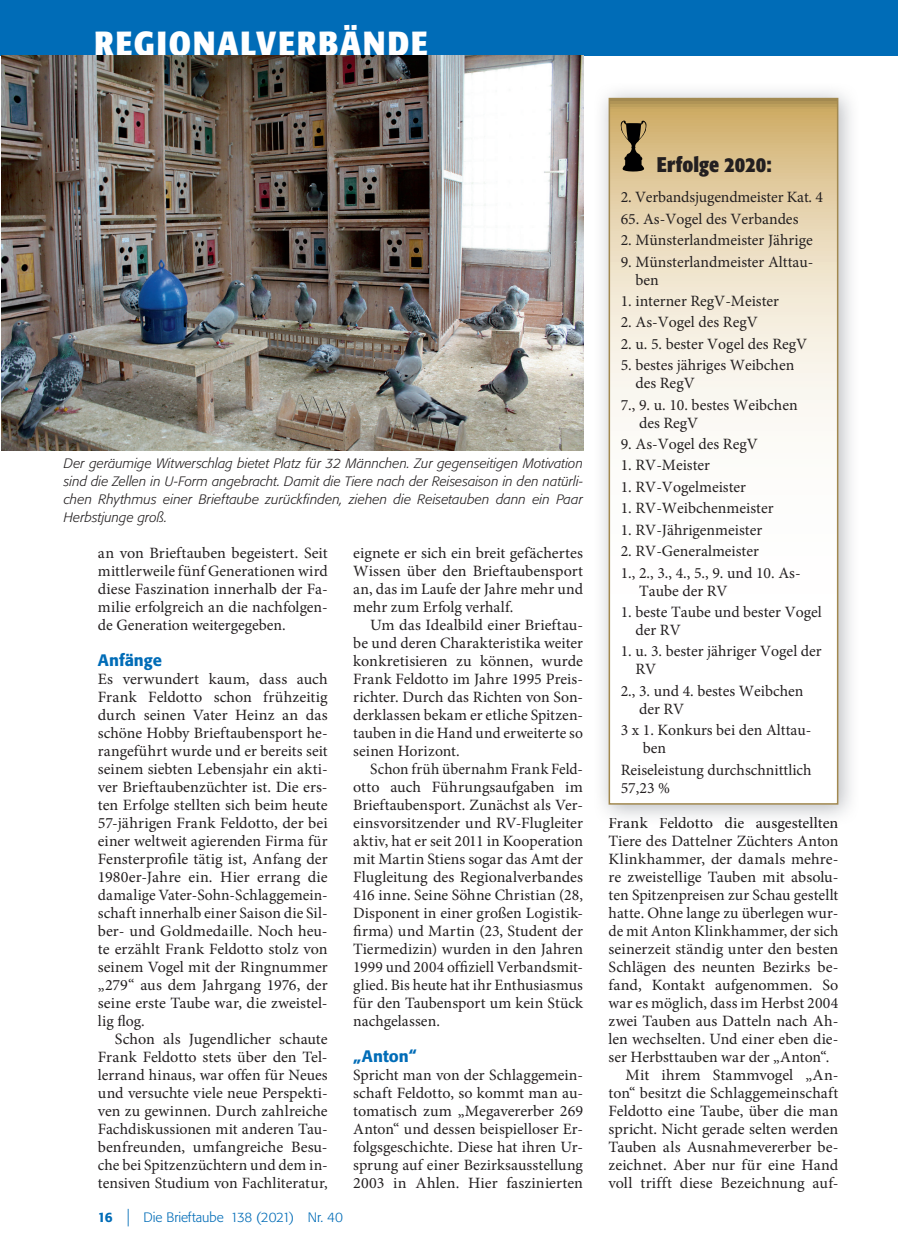
<style>
.page{position:relative;width:898px;height:1259px;background:#fff}
.page>*{position:absolute;margin:0;border:0;box-sizing:border-box;transform-origin:0 0}
.t1{font:700 34.5px "Formata Condensed BQ";letter-spacing:.055em;color:#fff}
.t2{font:700 21px "Formata Condensed BQ";color:#231f20}
.t3{font:500 16.5px "Formata BQ";color:#006cb7}
.t4{font:15.75px/18px "Minion Pro";color:#231f20}
.t5{font:italic 300 13.5px/18px "Formata BQ";letter-spacing:.005em;color:#231f20;text-align:justify}
.t6{font:300 13.5px "Formata BQ";color:#006cb7}
.s1{font-weight:500}
.s2{font-size:17.55px}
</style>
<div class="page">
<div style="left:0;top:0;width:884px;height:55px;background:#006cb7"></div>
<div style="left:884px;top:0;width:13px;height:55px;background:#006cb7"></div>
<img style="left:602px;top:91px;width:249px;height:726px">
<svg style="left:611px;top:101px;width:224px;height:700px"></svg>
<svg style="left:620px;top:121px;width:26px;height:50px"></svg>
<div style="left:608px;top:98px;width:230px;height:706px;border:2px solid #a28950"></div>
<img style="left:1px;top:55px;width:582px;height:395px">
<h1 class="t1" style="left:94px;top:25px;width:335px">REGIONALVERBÄNDE</h1>
<p class="t5" style="left:64px;top:455px;width:520px">Der geräumige Witwerschlag bietet Platz für 32 Männchen. Zur gegenseitigen Motivation sind die Zellen in U-Form angebracht. Damit die Tiere nach der Reisesaison in den natürli&shy;chen Rhythmus einer Brieftaube zurückfinden, ziehen die Reisetauben dann ein Paar Herbstjunge groß.</p>
<p class="t4" style="left:98px;top:545px;width:231px;text-align:justify">an von Brieftauben begeistert. Seit mittlerweile fünf Generationen wird diese Faszination innerhalb der Fa&shy;milie erfolgreich an die nachfolgen&shy;de Generation weitergegeben.</p>
<p class="t3" style="left:98px;top:653px;width:66px">Anfänge</p>
<p class="t4" style="left:98px;top:671px;width:231px;text-align:justify">Es verwundert kaum, dass auch Frank Feldotto schon frühzeitig durch seinen Vater Heinz an das schöne Hobby Brieftaubensport he&shy;rangeführt wurde und er bereits seit seinem siebten Lebensjahr ein akti&shy;ver Brieftaubenzüchter ist. Die ers&shy;ten Erfolge stellten sich beim heute 57-jährigen Frank Feldotto, der bei einer weltweit agierenden Firma für Fensterprofile tätig ist, Anfang der 1980er-Jahre ein. Hier errang die damalige Vater-Sohn-Schlaggemein&shy;schaft innerhalb einer Saison die Sil&shy;ber- und Goldmedaille. Noch heu&shy;te erzählt Frank Feldotto stolz von seinem Vogel mit der Ringnummer „279“ aus dem Jahrgang 1976, der seine erste Taube war, die zweistel&shy;lig flog.</p>
<p class="t4" style="left:98px;top:1031px;width:231px;text-align:justify;text-indent:17px">Schon als Jugendlicher schaute Frank Feldotto stets über den Tel&shy;lerrand hinaus, war offen für Neues und versuchte viele neue Perspekti&shy;ven zu gewinnen. Durch zahlreiche Fachdiskussionen mit anderen Tau&shy;benfreunden, umfangreiche Besu&shy;che bei Spitzenzüchtern und dem in&shy;tensiven Studium von Fachliteratur,</p>
<p class="t6" style="left:98px;top:1211px;width:246px"><span class="s1">16</span> <span class="s2">|</span> Die Brieftaube 138 (2021) Nr. 40</p>
<p class="t4" style="left:353px;top:545px;width:231px;text-align:justify">eignete er sich ein breit gefächertes Wissen über den Brieftaubensport an, das im Laufe der Jahre mehr und mehr zum Erfolg verhalf.</p>
<p class="t4" style="left:353px;top:617px;width:231px;text-align:justify;text-indent:17px">Um das Idealbild einer Brieftau&shy;be und deren Charakteristika weiter konkretisieren zu können, wurde Frank Feldotto im Jahre 1995 Preis&shy;richter. Durch das Richten von Son&shy;derklassen bekam er etliche Spitzen&shy;tauben in die Hand und erweiterte so seinen Horizont.</p>
<p class="t4" style="left:353px;top:761px;width:231px;text-align:justify;text-indent:17px">Schon früh übernahm Frank Feld&shy;otto auch Führungsaufgaben im Brieftaubensport. Zunächst als Ver&shy;einsvorsitzender und RV-Flugleiter aktiv, hat er seit 2011 in Kooperation mit Martin Stiens sogar das Amt der Flugleitung des Regionalverbandes 416 inne. Seine Söhne Christian (28, Disponent in einer großen Logistik&shy;firma) und Martin (23, Student der Tiermedizin) wurden in den Jahren 1999 und 2004 offiziell Verbandsmit&shy;glied. Bis heute hat ihr Enthusiasmus für den Taubensport um kein Stück nachgelassen.</p>
<p class="t3" style="left:353px;top:1049px;width:65px">„Anton“</p>
<p class="t4" style="left:353px;top:1067px;width:231px;text-align:justify">Spricht man von der Schlaggemein&shy;schaft Feldotto, so kommt man au&shy;tomatisch zum „Megavererber 269<br>Anton“ und dessen beispielloser Er&shy;folgsgeschichte. Diese hat ihren Ur&shy;sprung auf einer Bezirksausstellung 2003 in Ahlen. Hier faszinierten</p>
<h2 class="t2" style="left:656px;top:153px;width:116px">Erfolge 2020:</h2>
<p class="t4" style="left:620px;top:189px;width:204px">2. Verbandsjugendmeister Kat. 4</p>
<p class="t4" style="left:620px;top:210px;width:179px">65. As-Vogel des Verbandes</p>
<p class="t4" style="left:620px;top:232px;width:193px">2. Münsterlandmeister Jährige</p>
<p class="t4" style="left:635px;top:253px;width:179px;text-indent:-15px">9. Münsterlandmeister Alttau&shy;ben</p>
<p class="t4" style="left:620px;top:293px;width:160px">1. interner RegV-Meister</p>
<p class="t4" style="left:620px;top:314px;width:139px">2. As-Vogel des RegV</p>
<p class="t4" style="left:620px;top:335px;width:188px">2. u. 5. bester Vogel des RegV</p>
<p class="t4" style="left:635px;top:357px;width:160px;text-indent:-15px">5. bestes jähriges Weibchen des RegV</p>
<p class="t4" style="left:638px;top:396px;width:160px;text-indent:-18px">7., 9. u. 10. bestes Weibchen des RegV</p>
<p class="t4" style="left:620px;top:436px;width:139px">9. As-Vogel des RegV</p>
<p class="t4" style="left:620px;top:457px;width:91px">1. RV-Meister</p>
<p class="t4" style="left:620px;top:478px;width:127px">1. RV-Vogelmeister</p>
<p class="t4" style="left:620px;top:500px;width:154px">1. RV-Weibchenmeister</p>
<p class="t4" style="left:620px;top:521px;width:143px">1. RV-Jährigenmeister</p>
<p class="t4" style="left:620px;top:541px;width:181px;line-height:21.5px">2. RV-Generalmeister<br>1., 2., 3., 4., 5., 9. und 10. As-</p>
<p class="t4" style="left:638px;top:582px;width:90px">Taube der RV</p>
<p class="t4" style="left:635px;top:603px;width:188px;text-indent:-15px">1. beste Taube und bester Vogel der RV</p>
<p class="t4" style="left:635px;top:643px;width:188px;text-indent:-15px">1. u. 3. bester jähriger Vogel der<br>RV</p>
<p class="t4" style="left:638px;top:682px;width:166px;text-indent:-18px">2., 3. und 4. bestes Weibchen der RV</p>
<p class="t4" style="left:642px;top:722px;width:170px;text-indent:-22px">3 x 1. Konkurs bei den Alttau&shy;ben</p>
<p class="t4" style="left:620px;top:761px;width:192px">Reiseleistung durchschnittlich<br>57,23 %</p>
<p class="t4" style="left:608px;top:815px;width:231px">Frank Feldotto die ausgestellten</p>
<p class="t4" style="left:608px;top:833px;width:231px">Tiere des Dattelner Züchters Anton</p>
<p class="t4" style="left:608px;top:851px;width:231px">Klinkhammer, der damals mehre-</p>
<p class="t4" style="left:608px;top:869px;width:231px">re zweistellige Tauben mit absolu-</p>
<p class="t4" style="left:608px;top:887px;width:231px">ten Spitzenpreisen zur Schau gestellt</p>
<p class="t4" style="left:608px;top:905px;width:231px">hatte. Ohne lange zu überlegen wur-</p>
<p class="t4" style="left:608px;top:923px;width:231px">de mit Anton Klinkhammer, der sich</p>
<p class="t4" style="left:608px;top:941px;width:231px">seinerzeit ständig unter den besten</p>
<p class="t4" style="left:608px;top:959px;width:231px">Schlägen des neunten Bezirks be-</p>
<p class="t4" style="left:608px;top:977px;width:231px">fand, Kontakt aufgenommen. So</p>
<p class="t4" style="left:608px;top:995px;width:231px">war es möglich, dass im Herbst 2004</p>
<p class="t4" style="left:608px;top:1013px;width:231px">zwei Tauben aus Datteln nach Ah-</p>
<p class="t4" style="left:608px;top:1031px;width:231px">len wechselten. Und einer eben die-</p>
<p class="t4" style="left:608px;top:1049px;width:222px">ser Herbsttauben war der „Anton“.</p>
<p class="t4" style="left:625px;top:1067px;width:214px">Mit ihrem Stammvogel „An-</p>
<p class="t4" style="left:608px;top:1085px;width:231px">ton“ besitzt die Schlaggemeinschaft</p>
<p class="t4" style="left:608px;top:1103px;width:231px">Feldotto eine Taube, über die man</p>
<p class="t4" style="left:608px;top:1121px;width:231px">spricht. Nicht gerade selten werden</p>
<p class="t4" style="left:608px;top:1139px;width:231px">Tauben als Ausnahmevererber be-</p>
<p class="t4" style="left:608px;top:1157px;width:231px">zeichnet. Aber nur für eine Hand</p>
<p class="t4" style="left:608px;top:1175px;width:231px">voll trifft diese Bezeichnung auf-</p>
</div>
